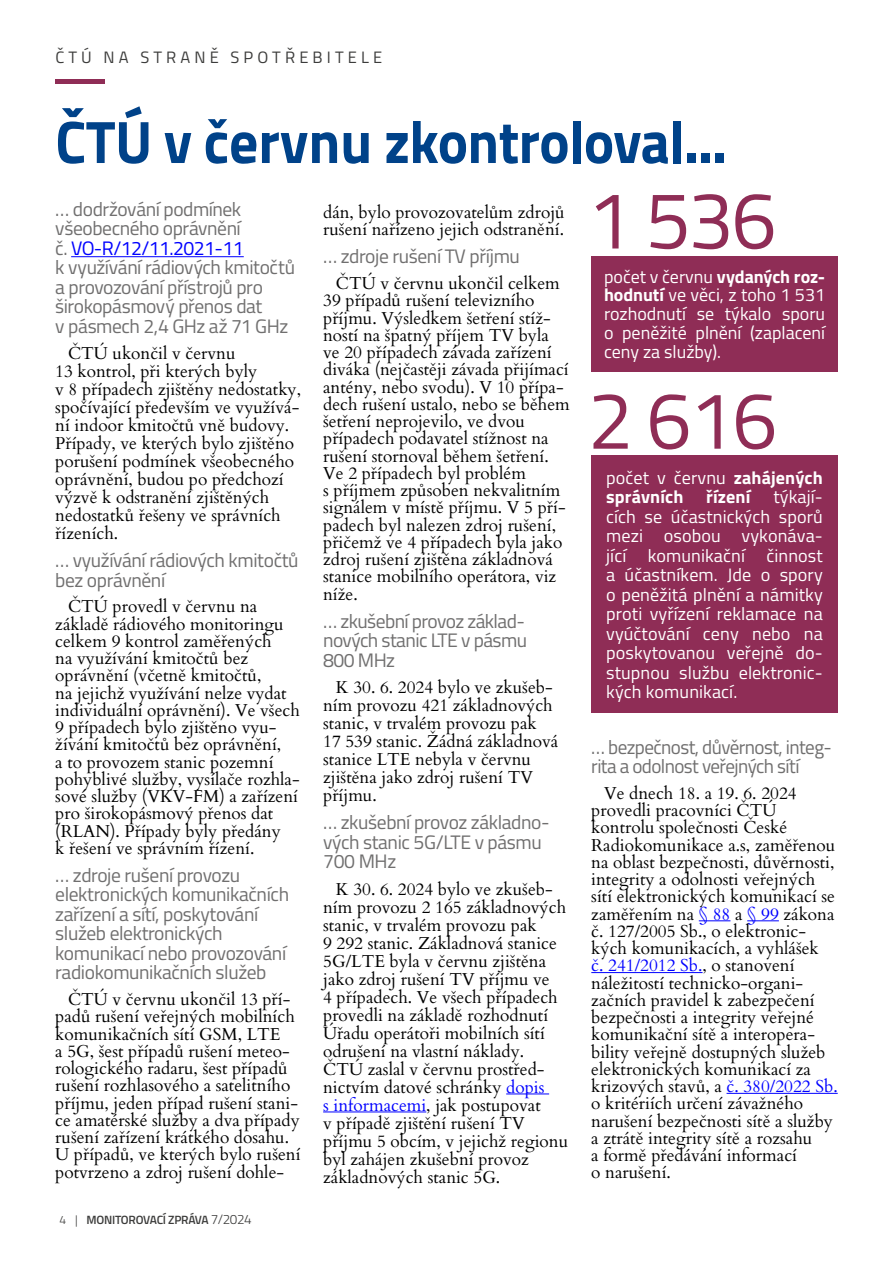
<style>
.page{position:relative;width:893px;height:1263px;background:#fff}
.page>*{position:absolute;margin:0;border:0;box-sizing:border-box;transform-origin:0 0}
.t1{font:81px "Titillium";letter-spacing:-.03em;color:#8f2d56}
.t2{font:700 60px "Titillium";letter-spacing:-.01em;color:#004289;scale:.95 1}
.t3{font:19.5px/19.5px "Titillium";letter-spacing:-.02em;color:#706f6f}
.t4{font:18px/19.5px "Titillium";letter-spacing:.005em;color:#fff;text-align:justify}
.t5{font:700 18px/19.5px "Titillium";letter-spacing:.005em;color:#fff}
.t6{font:17.25px/17.2px "Cardo";color:#000}
.t7{font:16.5px "Titillium";letter-spacing:.25em;color:#3c3c3b}
.t8{font:600 12px "Titillium";letter-spacing:-.02em;color:#3c3c3b}
.s1{color:#00f}
.s2{font-weight:300}
.s3{font-weight:300;font-size:13.5px}
.s4{font-weight:700}
.s5{font-weight:400}
</style>
<div class="page">
<div style="left:591px;top:256px;width:247px;height:116px;background:#8f2d56"></div>
<div style="left:591px;top:455px;width:247px;height:258px;background:#8f2d56"></div>
<hr style="left:55px;top:80px;width:50px;height:4px;background:#8f2d56">
<hr style="left:71px;top:256px;width:173px;height:1px;background:#00f">
<hr style="left:506px;top:1093px;width:43px;height:1px;background:#00f">
<hr style="left:323px;top:1111px;width:103px;height:1px;background:#00f">
<hr style="left:699px;top:920px;width:31px;height:1px;background:#00f">
<hr style="left:747px;top:920px;width:32px;height:1px;background:#00f">
<hr style="left:591px;top:972px;width:111px;height:1px;background:#00f">
<hr style="left:726px;top:1093px;width:112px;height:1px;background:#00f">
<p class="t7" style="left:55px;top:46px;width:328px">ČTÚ NA STRANĚ SPOTŘEBITELE</p>
<h2 class="t2" style="left:55px;top:96px;width:708px">ČTÚ v červnu zkontroloval...</h2>
<p class="t3" style="left:55px;top:198px;width:241px">… dodržování podmínek všeobecného oprávnění<br>č. <span class="s1">VO-R/12/11.2021-11<br></span>k využívání rádiových kmitočtů a provozování přístrojů pro širokopásmový přenos dat<br>v pásmech 2,4 GHz až 71 GHz</p>
<p class="t6" style="left:55px;top:343px;width:247px;line-height:18px;text-indent:13px">ČTÚ ukončil v červnu<br>13 kontrol, při kterých byly<br>v 8 případech zjištěny nedostatky, spočívající především ve využívá&shy;ní indoor kmitočtů vně budovy.<br>Případy, ve kterých bylo zjištěno porušení podmínek všeobecného oprávnění, budou po předchozí výzvě k odstranění zjištěných nedostatků řešeny ve správních řízeních.</p>
<p class="t3" style="left:55px;top:550px;width:245px">… využívání rádiových kmitočtů bez oprávnění</p>
<p class="t6" style="left:55px;top:597px;width:246px;text-indent:13px">ČTÚ provedl v červnu na základě rádiového monitoringu celkem 9 kontrol zaměřených<br>na využívání kmitočtů bez oprávnění (včetně kmitočtů,<br>na jejichž využívání nelze vydat individuální oprávnění). Ve všech<br>9 případech bylo zjištěno vyu&shy;žívání kmitočtů bez oprávnění,<br>a to provozem stanic pozemní pohyblivé služby, vysílače rozhla&shy;sové služby (VKV-FM) a zařízení pro širokopásmový přenos dat (RLAN). Případy byly předány<br>k řešení ve správním řízení.</p>
<p class="t3" style="left:55px;top:864px;width:235px">… zdroje rušení provozu elektronických komunikačních zařízení a sítí, poskytování služeb elektronických komunikací nebo provozování radiokomunikačních služeb</p>
<p class="t6" style="left:55px;top:990px;width:247px;text-indent:13px">ČTÚ v červnu ukončil 13 pří&shy;padů rušení veřejných mobilních komunikačních sítí GSM, LTE<br>a 5G, šest případů rušení meteo&shy;rologického radaru, šest případů rušení rozhlasového a satelitního příjmu, jeden případ rušení stani&shy;ce amatérské služby a dva případy rušení zařízení krátkého dosahu.<br>U případů, ve kterých bylo rušení potvrzeno a zdroj rušení dohle-</p>
<p class="t8" style="left:60px;top:1211px;width:194px"><span class="s2">4 |</span> MONITOROVACÍ ZPRÁVA <span class="s3">7/2024</span></p>
<p class="t6" style="left:323px;top:203px;width:243px">dán, bylo provozovatelům zdrojů rušení nařízeno jejich odstranění.</p>
<p class="t3" style="left:323px;top:246px;width:198px">… zdroje rušení TV příjmu</p>
<p class="t6" style="left:323px;top:274px;width:248px;text-indent:13px">ČTÚ v červnu ukončil celkem<br>39 případů rušení televizního příjmu. Výsledkem šetření stíž&shy;ností na špatný příjem TV byla<br>ve 20 případech závada zařízení diváka (nejčastěji závada přijímací antény, nebo svodu). V 10 přípa&shy;dech rušení ustalo, nebo se během šetření neprojevilo, ve dvou případech podavatel stížnost na rušení stornoval během šetření.<br>Ve 2 případech byl problém<br>s příjmem způsoben nekvalitním signálem v místě příjmu. V 5 pří&shy;padech byl nalezen zdroj rušení, přičemž ve 4 případech byla jako zdroj rušení zjištěna základnová stanice mobilního operátora, viz níže.</p>
<p class="t3" style="left:323px;top:610px;width:205px;text-align:justify">… zkušební provoz základ&shy;nových stanic LTE v pásmu 800 MHz</p>
<p class="t6" style="left:323px;top:677px;width:237px;line-height:18px;text-indent:13px">K 30. 6. 2024 bylo ve zkušeb&shy;ním provozu 421 základnových stanic, v trvalém provozu pak<br>17 539 stanic. Žádná základnová stanice LTE nebyla v červnu zjištěna jako zdroj rušení TV příjmu.</p>
<p class="t3" style="left:323px;top:811px;width:228px">… zkušební provoz základno&shy;vých stanic 5G/LTE v pásmu<br>700 MHz</p>
<p class="t6" style="left:323px;top:879px;width:247px;line-height:18px;text-indent:13px">K 30. 6. 2024 bylo ve zkušeb&shy;ním provozu 2 165 základnových stanic, v trvalém provozu pak<br>9 292 stanic. Základnová stanice<br>5G/LTE byla v červnu zjištěna jako zdroj rušení TV příjmu ve<br>4 případech. Ve všech případech provedli na základě rozhodnutí<br>Úřadu operátoři mobilních sítí odrušení na vlastní náklady.<br>ČTÚ zaslal v červnu prostřed&shy;nictvím datové schránky <span class="s1">dopis<br>s informacemi</span>, jak postupovat<br>v případě zjištění rušení TV příjmu 5 obcím, v jejichž regionu byl zahájen zkušební provoz základnových stanic 5G.</p>
<h1 class="t1" style="left:587px;top:161px;width:191px">1 536</h1>
<p class="t4" style="left:604px;top:266px;width:223px;line-height:18.8px">počet v červnu <span class="s4">vydaných roz&shy;hodnutí</span> ve věci, z toho 1 531 rozhodnutí se týkalo sporu o peněžité plnění (zaplacení ceny za služby).</p>
<h1 class="t1" style="left:588px;top:361px;width:191px">2 616</h1>
<p class="t5" style="left:606px;top:466px;width:218px"><span class="s5">počet v červnu</span> zahájených správních</p>
<p class="t5" style="left:706px;top:486px;width:46px">řízení</p>
<p class="t4" style="left:606px;top:486px;width:218px;text-indent:167px">týkají&shy;cích se účastnických sporů mezi osobou vykonáva&shy;jící komunikační činnost a účastníkem. Jde o spory o peněžitá plnění a námitky proti vyřízení reklamace na vyúčtování ceny nebo na poskytovanou veřejně do&shy;stupnou službu elektronic&shy;kých komunikací.</p>
<p class="t3" style="left:591px;top:736px;width:239px">… bezpečnost, důvěrnost, integ&shy;rita a odolnost veřejných sítí</p>
<p class="t6" style="left:591px;top:783px;width:248px;text-indent:13px">Ve dnech 18. a 19. 6. 2024 provedli pracovníci ČTÚ kontrolu společnosti České<br>Radiokomunikace a.s, zaměřenou na oblast bezpečnosti, důvěrnosti, integrity a odolnosti veřejných sítí elektronických komunikací se zaměřením na <span class="s1">§ 88</span> a <span class="s1">§ 99</span> zákona č. 127/2005 Sb., o elektronic&shy;kých komunikacích, a vyhlášek<br><span class="s1">č. 241/2012 Sb.</span>, o stanovení náležitostí technicko-organi&shy;začních pravidel k zabezpečení bezpečnosti a integrity veřejné komunikační sítě a interopera&shy;bility veřejně dostupných služeb elektronických komunikací za krizových stavů, a <span class="s1">č. 380/2022 Sb. </span>o kritériích určení závažného narušení bezpečnosti sítě a služby a ztrátě integrity sítě a rozsahu<br>a formě předávání informací<br>o narušení.</p>
</div>
